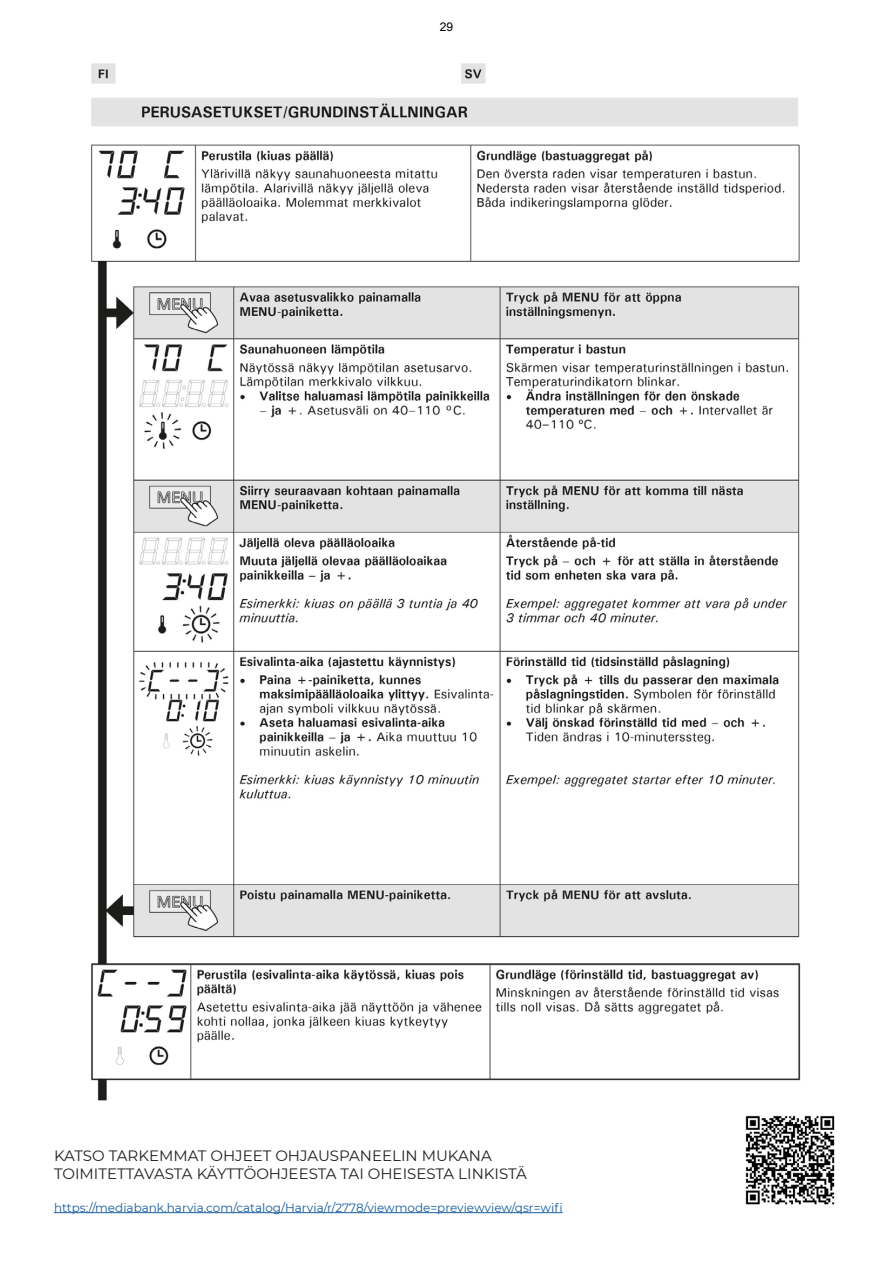
<style>
.page{position:relative;width:893px;height:1263px;background:#fff}
.page>*{position:absolute;margin:0;border:0;box-sizing:border-box;transform-origin:0 0}
.t1{font:15px "Montserrat";color:#231f20}
.t2{font:12px "Montserrat";color:#175d9e}
.t3{font:12px "Arial";color:#000}
</style>
<div class="page">
<hr style="left:54px;top:1212px;width:509px;height:1px;background:#175d9e">
<img style="left:91px;top:63px;width:710px;height:1038px">
<img style="left:745px;top:1115px;width:90px;height:90px">
<p class="t3" style="left:440px;top:19px;width:15px">29</p>
<p class="t1" style="left:54px;top:1146px;width:439px">KATSO TARKEMMAT OHJEET OHJAUSPANEELIN MUKANA</p>
<p class="t1" style="left:54px;top:1164px;width:474px">TOIMITETTAVASTA KÄYTTÖOHJEESTA TAI OHEISESTA LINKISTÄ</p>
<p class="t2" style="left:54px;top:1199px;width:510px">https://mediabank.harvia.com/catalog/Harvia/r/2778/viewmode=previewview/qsr=wifi</p>
</div>
